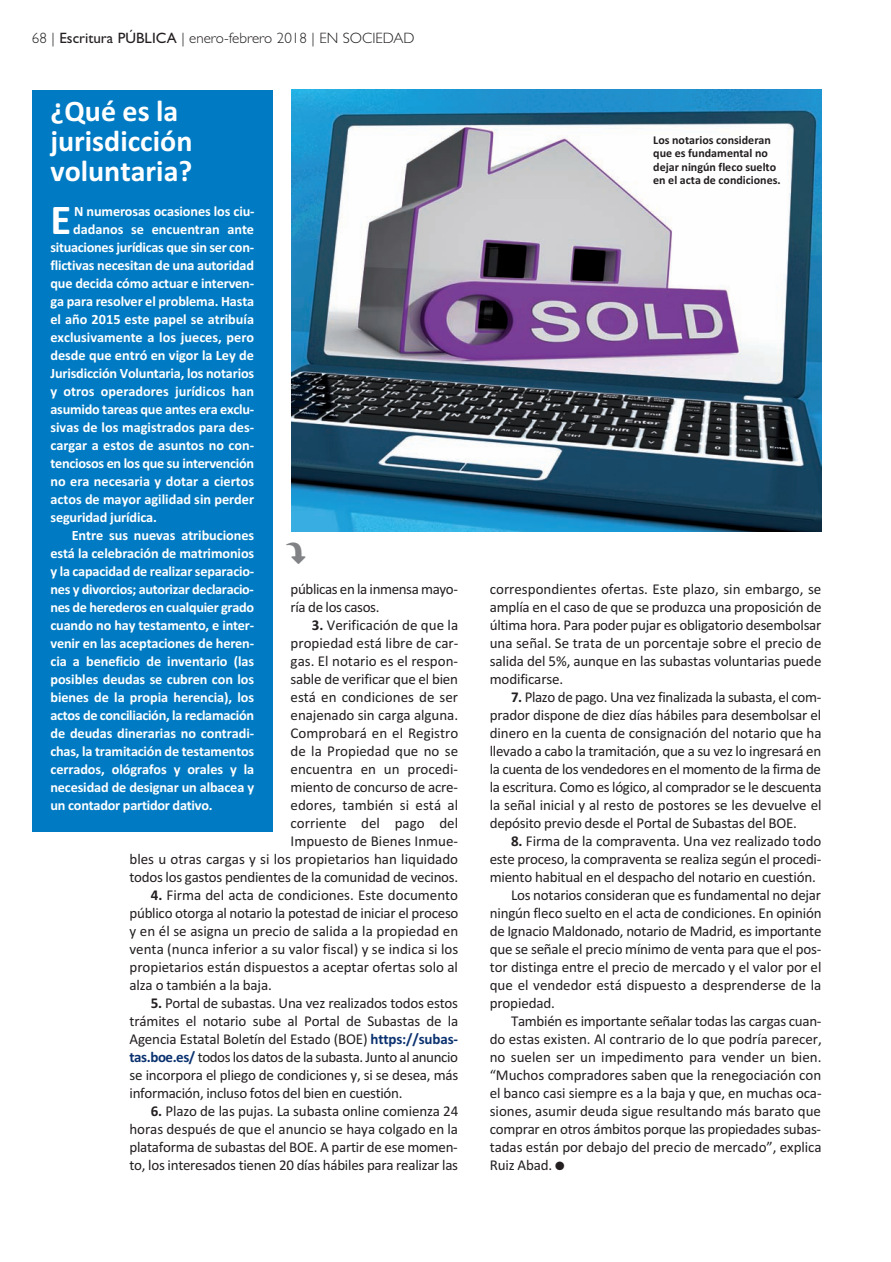
<style>
.page{position:relative;width:891px;height:1262px;background:#fff}
.page>*{position:absolute;margin:0;border:0;box-sizing:border-box;transform-origin:0 0}
.t1{font:700 42.75px "Calibri";color:#fff}
.t2{font:700 30px/30px "Calibri";color:#fff}
.t3{font:15px/18px "Calibri";letter-spacing:-.01em;color:#231f20;text-align:justify}
.t4{font:300 15px "Gill Sans";color:#231f20}
.t5{font:700 14.25px "Calibri";letter-spacing:-.01em;color:#fff}
.t6{font:700 12px/13.5px "Calibri";color:#231f20}
.s1{font-weight:400}
.s2{font-weight:700}
.s3{font-weight:700;color:#0b3270}
</style>
<div class="page">
<div style="left:32px;top:90px;width:241px;height:742px;background:#007bc3"></div>
<img style="left:292px;top:90px;width:529px;height:442px">
<p class="t4" style="left:32px;top:33px;width:384px">68 | <span class="s1">Escritura PÚBLICA</span> | enero-febrero 2018 | EN SOCIEDAD</p>
<h2 class="t2" style="left:50px;top:99px;width:143px">¿Qué es la jurisdicción voluntaria?</h2>
<h1 class="t1" style="left:50px;top:205px;width:22px">E</h1>
<p class="t5" style="left:74px;top:207px;width:182px">N numerosas ocasiones los ciu-</p>
<p class="t5" style="left:73px;top:225px;width:182px">dadanos se encuentran ante</p>
<p class="t5" style="left:50px;top:243px;width:205px">situaciones jurídicas que sin ser con-</p>
<p class="t5" style="left:50px;top:261px;width:205px">flictivas necesitan de una autoridad</p>
<p class="t5" style="left:50px;top:279px;width:205px">que decida cómo actuar e interven-</p>
<p class="t5" style="left:50px;top:297px;width:205px">ga para resolver el problema. Hasta</p>
<p class="t5" style="left:50px;top:315px;width:205px">el año 2015 este papel se atribuía</p>
<p class="t5" style="left:50px;top:333px;width:205px">exclusivamente a los jueces, pero</p>
<p class="t5" style="left:50px;top:351px;width:205px">desde que entró en vigor la Ley de</p>
<p class="t5" style="left:50px;top:369px;width:205px">Jurisdicción Voluntaria, los notarios</p>
<p class="t5" style="left:50px;top:387px;width:205px">y otros operadores jurídicos han</p>
<p class="t5" style="left:50px;top:405px;width:205px">asumido tareas que antes era exclu-</p>
<p class="t5" style="left:50px;top:423px;width:205px">sivas de los magistrados para des-</p>
<p class="t5" style="left:50px;top:441px;width:205px">cargar a estos de asuntos no con-</p>
<p class="t5" style="left:50px;top:459px;width:205px">tenciosos en los que su intervención</p>
<p class="t5" style="left:50px;top:477px;width:205px">no era necesaria y dotar a ciertos</p>
<p class="t5" style="left:50px;top:495px;width:205px">actos de mayor agilidad sin perder</p>
<p class="t5" style="left:50px;top:513px;width:108px">seguridad jurídica.</p>
<p class="t5" style="left:72px;top:531px;width:184px">Entre sus nuevas atribuciones</p>
<p class="t5" style="left:50px;top:549px;width:205px">está la celebración de matrimonios</p>
<p class="t5" style="left:50px;top:567px;width:205px">y la capacidad de realizar separacio-</p>
<p class="t5" style="left:50px;top:585px;width:205px">nes y divorcios; autorizar declaracio-</p>
<p class="t5" style="left:50px;top:603px;width:205px">nes de herederos en cualquier grado</p>
<p class="t5" style="left:50px;top:621px;width:205px">cuando no hay testamento, e inter-</p>
<p class="t5" style="left:50px;top:639px;width:205px">venir en las aceptaciones de heren-</p>
<p class="t5" style="left:50px;top:657px;width:205px">cia a beneficio de inventario (las</p>
<p class="t5" style="left:50px;top:675px;width:205px">posibles deudas se cubren con los</p>
<p class="t5" style="left:50px;top:693px;width:205px">bienes de la propia herencia), los</p>
<p class="t5" style="left:50px;top:711px;width:205px">actos de conciliación, la reclamación</p>
<p class="t5" style="left:50px;top:729px;width:205px">de deudas dinerarias no contradi-</p>
<p class="t5" style="left:50px;top:747px;width:205px">chas, la tramitación de testamentos</p>
<p class="t5" style="left:50px;top:765px;width:205px">cerrados, ológrafos y orales y la</p>
<p class="t5" style="left:50px;top:783px;width:205px">necesidad de designar un albacea y</p>
<p class="t5" style="left:50px;top:801px;width:164px">un contador partidor dativo.</p>
<p class="t3" style="left:291px;top:582px;width:169px">públicas en la inmensa mayo&shy;ría de los casos.</p>
<p class="t3" style="left:130px;top:618px;width:330px;text-align:right"><span class="s2">3.</span> Verificación de que la<br>propiedad está libre de car-<br>gas. El notario es el respon-<br>sable de verificar que el bien<br>está en condiciones de ser<br>enajenado sin carga alguna.<br>Comprobará en el Registro<br>de la Propiedad que no se<br>encuentra en un procedi-<br>miento de concurso de acre-<br>edores, también si está al<br>corriente del pago del<br>Impuesto de Bienes Inmue-<br>bles u otras cargas y si los propietarios han liquidado todos los gastos pendientes de la comunidad de vecinos.</p>
<p class="t3" style="left:130px;top:888px;width:330px;text-indent:21px"><span class="s2">4.</span> Firma del acta de condiciones. Este documento público otorga al notario la potestad de iniciar el proceso y en él se asigna un precio de salida a la propiedad en venta (nunca inferior a su valor fiscal) y se indica si los propietarios están dispuestos a aceptar ofertas solo al alza o también a la baja.</p>
<p class="t3" style="left:130px;top:996px;width:330px;text-indent:21px"><span class="s2">5.</span> Portal de subastas. Una vez realizados todos estos trámites el notario sube al Portal de Subastas de la Agencia Estatal Boletín del Estado (BOE) <span class="s3">https://subas&shy;tas.boe.es/</span> todos los datos de la subasta. Junto al anuncio se incorpora el pliego de condiciones y, si se desea, más información, incluso fotos del bien en cuestión.</p>
<p class="t3" style="left:129px;top:1104px;width:330px;text-indent:21px"><span class="s2">6.</span> Plazo de las pujas. La subasta online comienza 24 horas después de que el anuncio se haya colgado en la plataforma de subastas del BOE. A partir de ese momen&shy;to, los interesados tienen 20 días hábiles para realizar las</p>
<p class="t6" style="left:653px;top:134px;width:129px">Los notarios consideran que es fundamental no dejar ningún fleco suelto en el acta de condiciones.</p>
<p class="t3" style="left:490px;top:582px;width:333px">correspondientes ofertas. Este plazo, sin embargo, se amplía en el caso de que se produzca una proposición de última hora. Para poder pujar es obligatorio desembolsar una señal. Se trata de un porcentaje sobre el precio de salida del 5%, aunque en las subastas voluntarias puede modificarse.</p>
<p class="t3" style="left:490px;top:690px;width:333px;text-indent:21px"><span class="s2">7.</span> Plazo de pago. Una vez finalizada la subasta, el com&shy;prador dispone de diez días hábiles para desembolsar el dinero en la cuenta de consignación del notario que ha llevado a cabo la tramitación, que a su vez lo ingresará en la cuenta de los vendedores en el momento de la firma de la escritura. Como es lógico, al comprador se le descuenta la señal inicial y al resto de postores se les devuelve el depósito previo desde el Portal de Subastas del BOE.</p>
<p class="t3" style="left:511px;top:834px;width:312px"><span class="s2">8.</span> Firma de la compraventa. Una vez realizado todo</p>
<p class="t3" style="left:490px;top:852px;width:333px">este proceso, la compraventa se realiza según el procedi-</p>
<p class="t3" style="left:490px;top:870px;width:328px">miento habitual en el despacho del notario en cuestión.</p>
<p class="t3" style="left:511px;top:888px;width:312px">Los notarios consideran que es fundamental no dejar</p>
<p class="t3" style="left:490px;top:906px;width:333px">ningún fleco suelto en el acta de condiciones. En opinión</p>
<p class="t3" style="left:490px;top:924px;width:333px">de Ignacio Maldonado, notario de Madrid, es importante</p>
<p class="t3" style="left:490px;top:942px;width:333px">que se señale el precio mínimo de venta para que el pos-</p>
<p class="t3" style="left:490px;top:960px;width:333px">tor distinga entre el precio de mercado y el valor por el</p>
<p class="t3" style="left:490px;top:978px;width:333px">que el vendedor está dispuesto a desprenderse de la</p>
<p class="t3" style="left:490px;top:996px;width:67px">propiedad.</p>
<p class="t3" style="left:511px;top:1014px;width:312px">También es importante señalar todas las cargas cuan-</p>
<p class="t3" style="left:490px;top:1032px;width:334px">do estas existen. Al contrario de lo que podría parecer,</p>
<p class="t3" style="left:490px;top:1050px;width:333px">no suelen ser un impedimento para vender un bien.</p>
<p class="t3" style="left:490px;top:1068px;width:333px">“Muchos compradores saben que la renegociación con</p>
<p class="t3" style="left:490px;top:1086px;width:333px">el banco casi siempre es a la baja y que, en muchas oca-</p>
<p class="t3" style="left:490px;top:1104px;width:333px">siones, asumir deuda sigue resultando más barato que</p>
<p class="t3" style="left:490px;top:1122px;width:333px">comprar en otros ámbitos porque las propiedades subas-</p>
<p class="t3" style="left:490px;top:1140px;width:333px">tadas están por debajo del precio de mercado”, explica</p>
<p class="t3" style="left:490px;top:1158px;width:77px">Ruiz Abad. ●</p>
</div>
